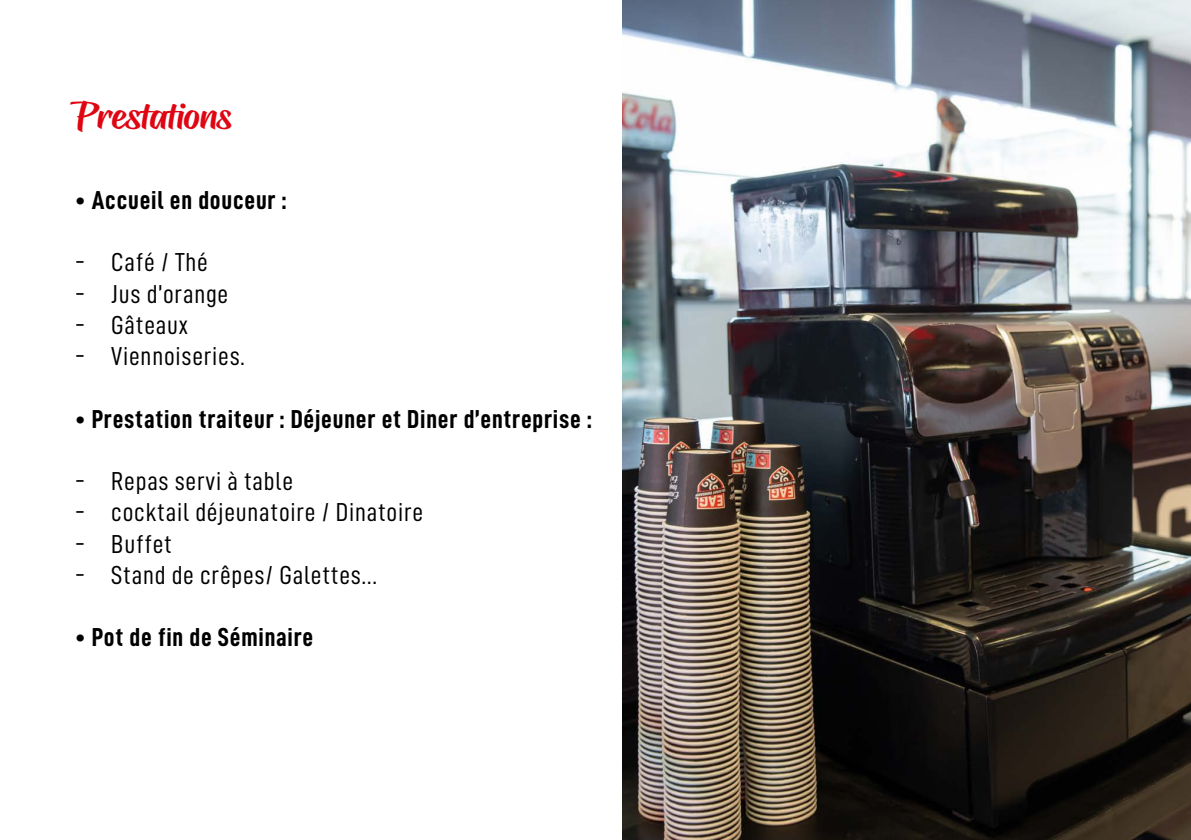
<style>
.page{position:relative;width:1191px;height:840px;background:#fff}
.page>*{position:absolute;margin:0;border:0;box-sizing:border-box;transform-origin:0 0}
.t1{font:italic 38px "Hughs";letter-spacing:.005em;color:#df0613;scale:1.04 1}
.t2{font:26px "D DIN Condensed";letter-spacing:.03em;color:#000}
.t3{font:26px "D DIN Condensed Bold";letter-spacing:.03em;color:#000}
</style>
<div class="page">
<img style="left:622px;top:0;width:569px;height:839px">
<h1 class="t1" style="left:76px;top:93px;width:164px">Prestations</h1>
<p class="t3" style="left:75px;top:186px;width:213px">• Accueil en douceur :</p>
<p class="t2" style="left:75px;top:248px;width:134px">- Café / Thé</p>
<p class="t2" style="left:75px;top:279px;width:155px">- Jus d’orange</p>
<p class="t2" style="left:75px;top:310px;width:114px">- Gâteaux</p>
<p class="t2" style="left:75px;top:342px;width:171px">- Viennoiseries.</p>
<p class="t3" style="left:75px;top:404px;width:518px">• Prestation traiteur : Déjeuner et Diner d’entreprise :</p>
<p class="t2" style="left:75px;top:466px;width:219px">- Repas servi à table</p>
<p class="t2" style="left:75px;top:498px;width:349px">- cocktail déjeunatoire / Dinatoire</p>
<p class="t2" style="left:75px;top:529px;width:98px">- Buffet</p>
<p class="t2" style="left:75px;top:560px;width:303px">- Stand de crêpes/ Galettes…</p>
<p class="t3" style="left:75px;top:622px;width:240px">• Pot de fin de Séminaire</p>
</div>
